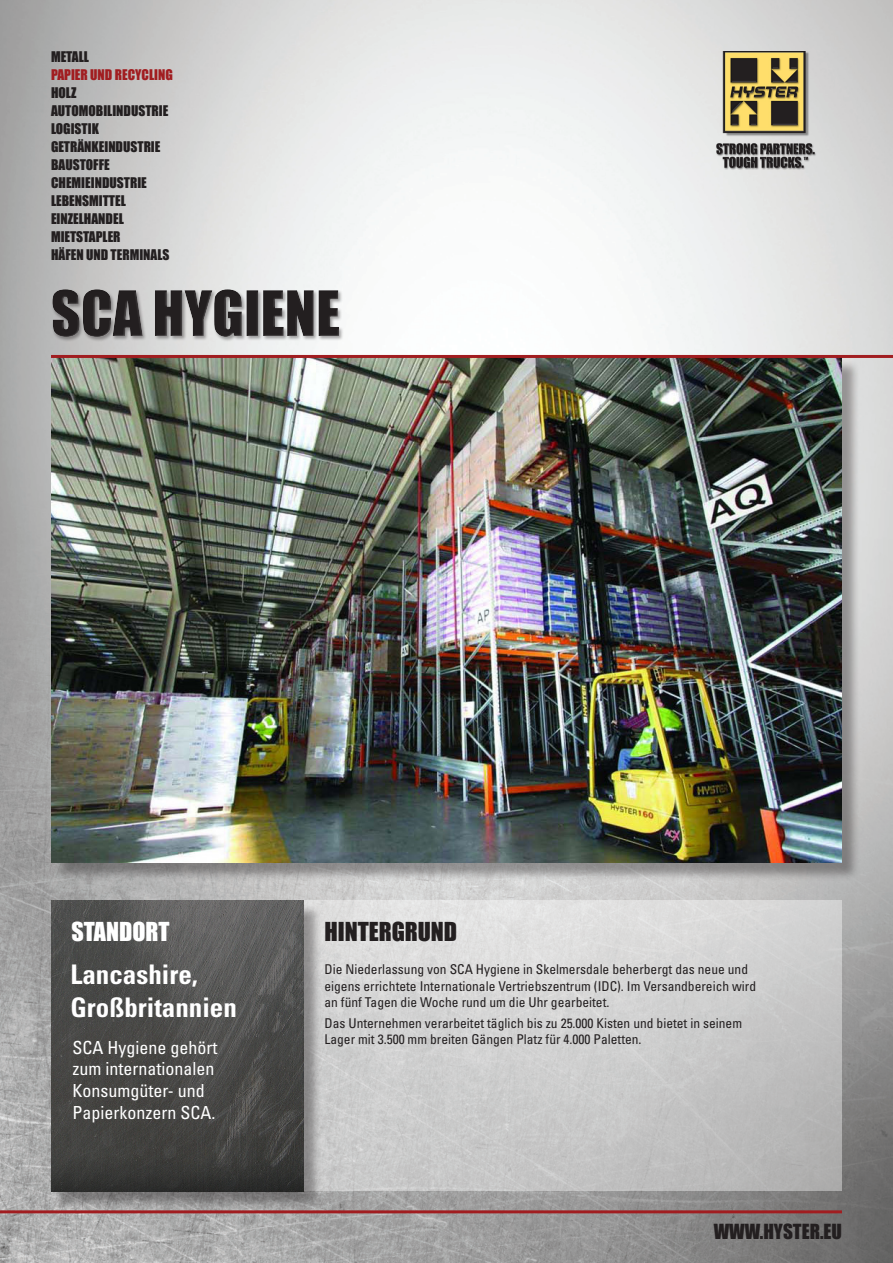
<style>
.page{position:relative;width:893px;height:1263px;background:#fff}
.page>*{position:absolute;margin:0;border:0;box-sizing:border-box;transform-origin:0 0}
.Location_Name{font:700 condensed 27px "Univers";color:#fff}
.Sub_Headline_Black{font:24px "Impact";color:#231f20}
.Sub_Headline_White{font:24px "Impact";color:#fff}
.t1{font:19.2px "Impact";color:#231f20}
.Location_Text{font:condensed 18px/21.6px "Univers";color:#fff}
.Body_Text{font:condensed 13.5px/16.5px "Univers";color:#231f20}
.Services_Paragraph{font:13.5px "Impact";color:#231f20}
.Services_Paragraph-2{font:13.5px "Impact";color:#a11d20}
</style>
<div class="page">
<img style="left:0;top:0;width:893px;height:1263px">
<svg style="left:303px;top:901px;width:539px;height:290px;background:#cdcdcd"></svg>
<hr style="left:0;top:1210px;width:842px;height:3px;background:#a11d20">
<div style="left:53px;top:903px;width:269px;height:307px;background:#231f20;opacity:.4"></div>
<img style="left:51px;top:901px;width:252px;height:290px">
<div style="left:53px;top:359px;width:808px;height:522px;background:#231f20;opacity:.4"></div>
<img style="left:51px;top:358px;width:791px;height:504px">
<hr style="left:51px;top:355px;width:842px;height:3px;background:#a11d20">
<img style="left:696px;top:51px;width:135px;height:130px">
<div style="left:51px;top:289px;width:293px;height:53px;background:#231f20;opacity:.4"></div>
<div style="left:52px;top:290px;width:289px;height:49px;background:#fff;opacity:.7"></div>
<div style="left:50px;top:288px;width:291px;height:49px;background:#231f20;opacity:.23"></div>
<p class="Services_Paragraph" style="left:51px;top:46px;width:39px">METALL</p>
<p class="Services_Paragraph-2" style="left:51px;top:64px;width:123px">PAPIER UND RECYCLING</p>
<p class="Services_Paragraph" style="left:51px;top:82px;width:27px">HOLZ</p>
<p class="Services_Paragraph" style="left:51px;top:100px;width:119px">AUTOMOBILINDUSTRIE</p>
<p class="Services_Paragraph" style="left:51px;top:118px;width:49px">LOGISTIK</p>
<p class="Services_Paragraph" style="left:51px;top:136px;width:111px">GETRÄNKEINDUSTRIE</p>
<p class="Services_Paragraph" style="left:51px;top:154px;width:60px">BAUSTOFFE</p>
<p class="Services_Paragraph" style="left:51px;top:172px;width:97px">CHEMIEINDUSTRIE</p>
<p class="Services_Paragraph" style="left:51px;top:190px;width:76px">LEBENSMITTEL</p>
<p class="Services_Paragraph" style="left:51px;top:208px;width:74px">EINZELHANDEL</p>
<p class="Services_Paragraph" style="left:51px;top:226px;width:71px">MIETSTAPLER</p>
<p class="Services_Paragraph" style="left:51px;top:244px;width:120px">HÄFEN UND TERMINALS</p>
<p class="Sub_Headline_White" style="left:71px;top:913px;width:100px">STANDORT</p>
<p class="Sub_Headline_Black" style="left:324px;top:913px;width:134px">HINTERGRUND</p>
<p class="Location_Name" style="left:70px;top:958px;width:129px">Lancashire,</p>
<p class="Location_Name" style="left:70px;top:990px;width:168px">Großbritannien</p>
<p class="Location_Text" style="left:72px;top:1036px;width:146px">SCA Hygiene gehört zum internationalen<br>Konsumgüter- und<br>Papierkonzern SCA.</p>
<p class="Body_Text" style="left:324px;top:961px;width:433px">Die Niederlassung von SCA Hygiene in Skelmersdale beherbergt das neue und eigens errichtete Internationale Vertriebszentrum (IDC). Im Versandbereich wird an fünf Tagen die Woche rund um die Uhr gearbeitet.</p>
<p class="Body_Text" style="left:324px;top:1014px;width:419px">Das Unternehmen verarbeitet täglich bis zu 25.000 Kisten und bietet in seinem<br>Lager mit 3.500 mm breiten Gängen Platz für 4.000 Paletten.</p>
<p class="t1" style="left:714px;top:1216px;width:130px">WWW.HYSTER.EU</p>
</div>
